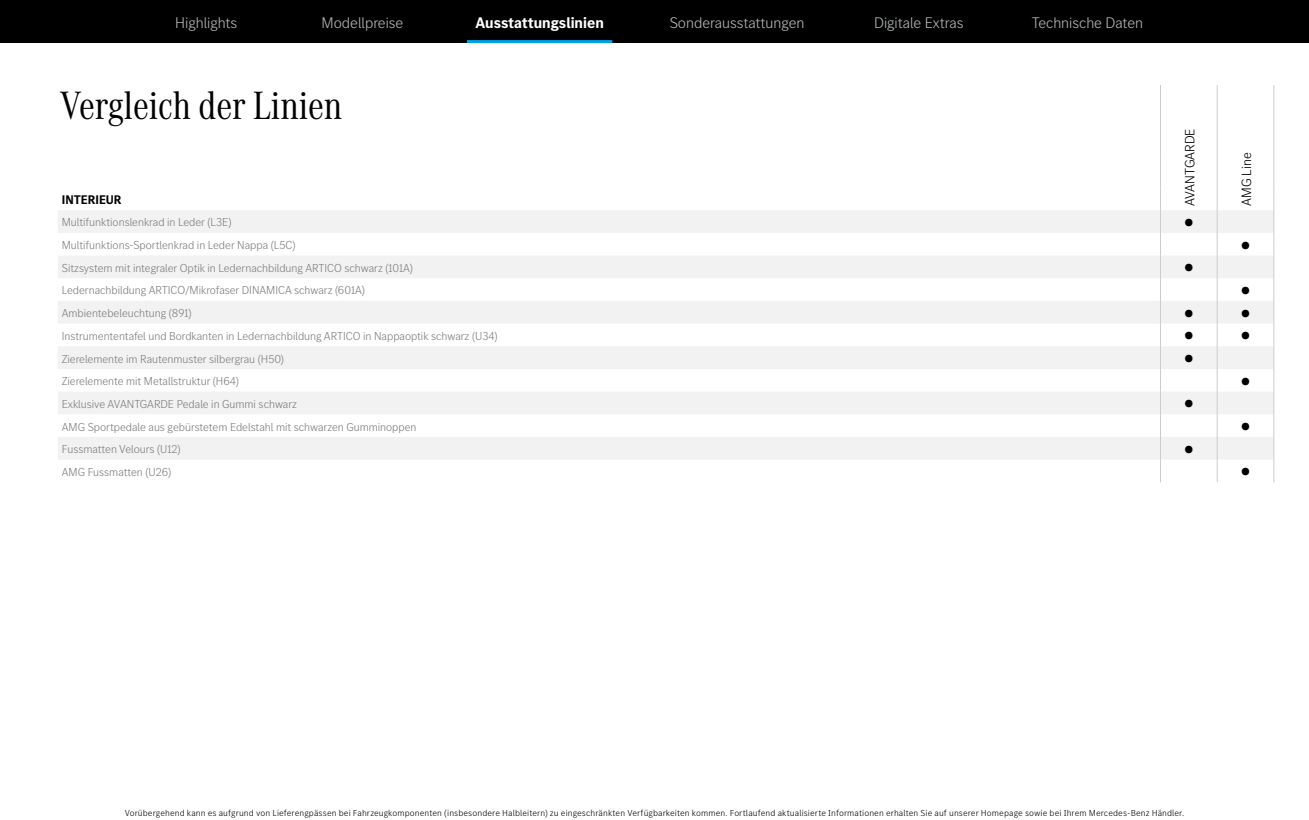
<style>
.page{position:relative;width:1309px;height:820px;background:#fff}
.page>*{position:absolute;margin:0;border:0;box-sizing:border-box;transform-origin:0 0}
.t1{font:41px "MB Corpo A Title Cond";color:#000}
.t2{font:300 16px "MB Corpo S Title";color:#b1b4b4}
.t3{font:700 16px "MB Corpo S Title";color:#fff}
.t4{font:300 14px "MB Corpo S Title";color:#000}
.t5{font:700 13px "MB Corpo S Title";color:#000}
.t6{font:300 12px "MB Corpo S Title";color:#808080}
.t7{font:700 10.5px "MB Corpo S Title";color:#000}
.t8{font:300 9px "MB Corpo S Text";letter-spacing:.01em;color:#000}
</style>
<div class="page">
<div style="left:0;top:0;width:1309px;height:43px;background:#000"></div>
<hr style="left:467px;top:40px;width:145px;height:3px;background:#00a1e5">
<svg style="left:58px;top:210px;width:1215px;height:250px;fill:#f2f2f2"></svg>
<hr style="left:1160px;top:85px;width:1px;height:67px;background:#ccc">
<hr style="left:1217px;top:85px;width:1px;height:67px;background:#ccc">
<hr style="left:1217px;top:152px;width:1px;height:36px;background:#ccc">
<hr style="left:1273px;top:85px;width:1px;height:67px;background:#ccc">
<hr style="left:1273px;top:152px;width:1px;height:36px;background:#ccc">
<hr style="left:1160px;top:152px;width:1px;height:36px;background:#ccc">
<svg style="left:1160px;top:188px;width:1px;height:294px"></svg>
<svg style="left:1217px;top:188px;width:1px;height:294px"></svg>
<svg style="left:1273px;top:188px;width:1px;height:294px"></svg>
<h2 class="t2" style="left:175px;top:12px;width:64px">Highlights</h2>
<h2 class="t2" style="left:322px;top:12px;width:83px">Modellpreise</h2>
<h2 class="t3" style="left:475px;top:12px;width:130px">Ausstattungslinien</h2>
<h2 class="t2" style="left:670px;top:12px;width:136px">Sonderausstattungen</h2>
<h2 class="t2" style="left:874px;top:12px;width:91px">Digitale Extras</h2>
<h2 class="t2" style="left:1032px;top:12px;width:113px">Technische Daten</h2>
<h1 class="t1" style="left:61px;top:78px;width:283px">Vergleich der Linien</h1>
<p class="t5" style="left:62px;top:191px;width:61px">INTERIEUR</p>
<p class="t4" style="left:1181px;top:206px;width:79px;rotate:-90deg">AVANTGARDE</p>
<p class="t4" style="left:1238px;top:206px;width:55px;rotate:-90deg">AMG Line</p>
<p class="t6" style="left:62px;top:215px;width:171px">Multifunktionslenkrad in Leder (L3E)</p>
<p class="t7" style="left:1185px;top:215px;width:10px">●</p>
<p class="t6" style="left:62px;top:238px;width:235px">Multifunktions-Sportlenkrad in Leder Nappa (L5C)</p>
<p class="t7" style="left:1241px;top:238px;width:10px">●</p>
<p class="t6" style="left:62px;top:260px;width:353px">Sitzsystem mit integraler Optik in Ledernachbildung ARTICO schwarz (101A)</p>
<p class="t7" style="left:1185px;top:261px;width:10px">●</p>
<p class="t6" style="left:62px;top:283px;width:305px">Ledernachbildung ARTICO/Mikrofaser DINAMICA schwarz (601A)</p>
<p class="t7" style="left:1241px;top:283px;width:10px">●</p>
<p class="t6" style="left:62px;top:306px;width:131px">Ambientebeleuchtung (891)</p>
<p class="t7" style="left:1185px;top:306px;width:10px">●</p>
<p class="t7" style="left:1241px;top:306px;width:10px">●</p>
<p class="t6" style="left:62px;top:328px;width:437px">Instrumententafel und Bordkanten in Ledernachbildung ARTICO in Nappaoptik schwarz (U34)</p>
<p class="t7" style="left:1185px;top:329px;width:10px">●</p>
<p class="t7" style="left:1241px;top:329px;width:10px">●</p>
<p class="t6" style="left:62px;top:351px;width:224px">Zierelemente im Rautenmuster silbergrau (H50)</p>
<p class="t7" style="left:1185px;top:351px;width:10px">●</p>
<p class="t6" style="left:62px;top:374px;width:179px">Zierelemente mit Metallstruktur (H64)</p>
<p class="t7" style="left:1241px;top:374px;width:10px">●</p>
<p class="t6" style="left:62px;top:396px;width:237px">Exklusive AVANTGARDE Pedale in Gummi schwarz</p>
<p class="t7" style="left:1185px;top:397px;width:10px">●</p>
<p class="t6" style="left:62px;top:419px;width:356px">AMG Sportpedale aus gebürstetem Edelstahl mit schwarzen Gumminoppen</p>
<p class="t7" style="left:1241px;top:420px;width:10px">●</p>
<p class="t6" style="left:62px;top:442px;width:120px">Fussmatten Velours (U12)</p>
<p class="t7" style="left:1185px;top:442px;width:10px">●</p>
<p class="t6" style="left:62px;top:464px;width:111px">AMG Fussmatten (U26)</p>
<p class="t7" style="left:1241px;top:465px;width:10px">●</p>
<p class="t8" style="left:125px;top:807px;width:1061px">Vorübergehend kann es aufgrund von Lieferengpässen bei Fahrzeugkomponenten (insbesondere Halbleitern) zu eingeschränkten Verfügbarkeiten kommen. Fortlaufend aktualisierte Informationen erhalten Sie auf unserer Homepage sowie bei Ihrem Mercedes-Benz Händler.</p>
</div>
